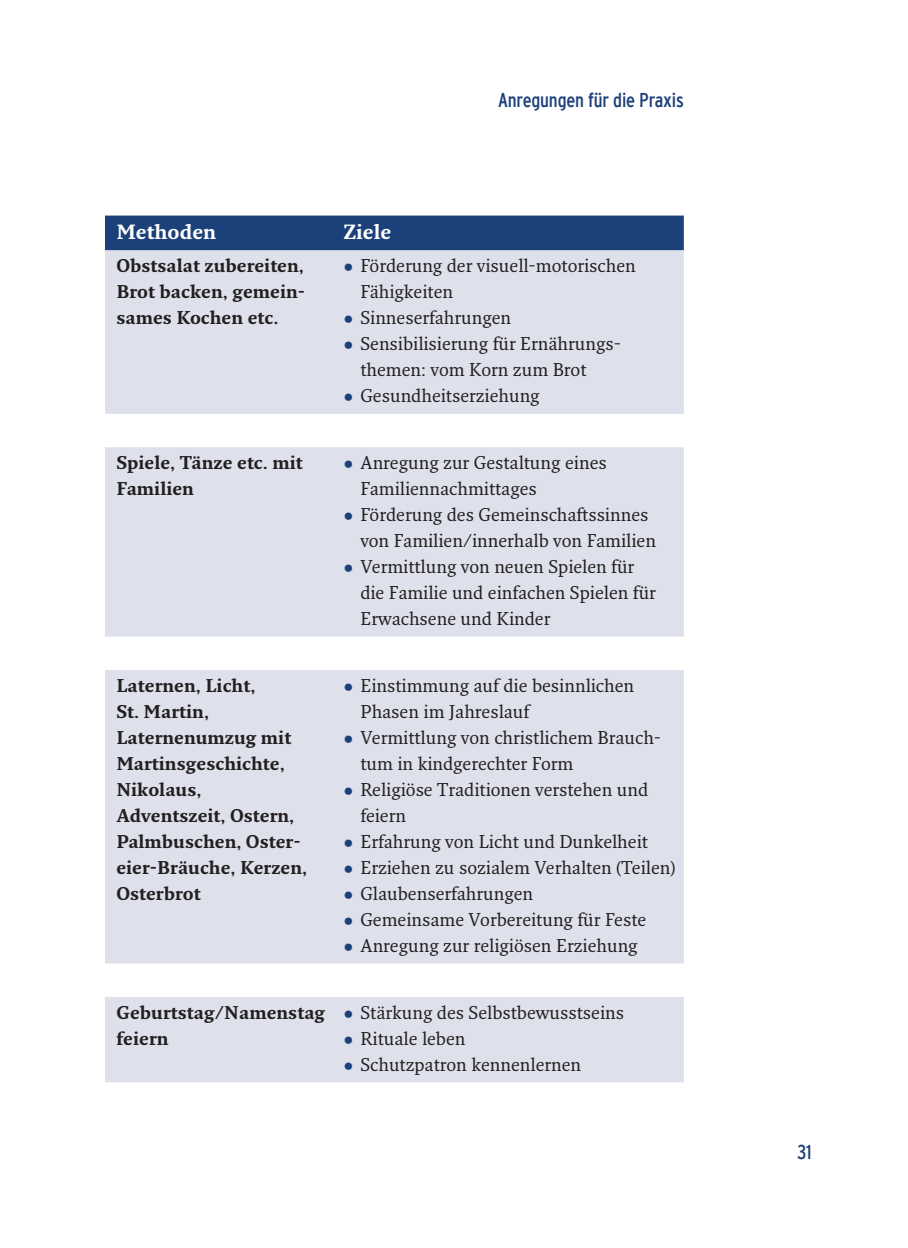
<style>
.page{position:relative;width:908px;height:1248px;background:#fff}
.page>*{position:absolute;margin:0;border:0;box-sizing:border-box;transform-origin:0 0}
.t1{font:condensed 20px "Interstate";letter-spacing:-.01em;color:#1c407a}
.t2{font:700 20px "Fresco Std";color:#fff}
.t3{font:18px/26px "Fresco Std";color:#231f20}
.t4{font:700 18px/26px "Fresco Std";color:#231f20}
.s1{color:#1c407a}
</style>
<div class="page">
<div style="left:105px;top:215px;width:578px;height:35px;background:#1c407a"></div>
<svg style="left:105px;top:250px;width:578px;height:832px;background:#e1e3ed"></svg>
<p class="t1" style="left:498px;top:89px;width:187px">Anregungen für die Praxis</p>
<p class="t2" style="left:116px;top:219px;width:101px">Methoden</p>
<p class="t2" style="left:343px;top:219px;width:50px">Ziele</p>
<p class="t4" style="left:116px;top:252px;width:189px;text-align:justify">Obstsalat zubereiten, Brot backen, gemein&shy;sames Kochen etc.</p>
<p class="t3" style="left:360px;top:252px;width:277px;text-indent:-17px"><span class="s1">•</span> Förderung der visuell-motorischen<br>Fähigkeiten</p>
<p class="t3" style="left:343px;top:304px;width:169px"><span class="s1">•</span> Sinneserfahrungen</p>
<p class="t3" style="left:360px;top:330px;width:260px;text-indent:-17px"><span class="s1">•</span> Sensibilisierung für Ernährungs&shy;themen: vom Korn zum Brot</p>
<p class="t3" style="left:343px;top:382px;width:198px"><span class="s1">•</span> Gesundheitserziehung</p>
<p class="t4" style="left:116px;top:449px;width:188px">Spiele, Tänze etc. mit<br>Familien</p>
<p class="t3" style="left:360px;top:449px;width:248px;text-indent:-17px"><span class="s1">•</span> Anregung zur Gestaltung eines<br>Familiennachmittages</p>
<p class="t3" style="left:360px;top:501px;width:297px;text-indent:-17px"><span class="s1">•</span> Förderung des Gemeinschaftssinnes von Familien/innerhalb von Familien</p>
<p class="t3" style="left:360px;top:553px;width:297px;text-indent:-17px"><span class="s1">•</span> Vermittlung von neuen Spielen für die Familie und einfachen Spielen für<br>Erwachsene und Kinder</p>
<p class="t4" style="left:116px;top:672px;width:192px">Laternen, Licht,<br>St. Martin,<br>Laternenumzug mit<br>Martinsgeschichte,<br>Nikolaus,<br>Adventszeit, Ostern,<br>Palmbuschen, Oster&shy;eier-Bräuche, Kerzen,<br>Osterbrot</p>
<p class="t3" style="left:360px;top:672px;width:275px;text-indent:-17px"><span class="s1">•</span> Einstimmung auf die besinnlichen<br>Phasen im Jahreslauf</p>
<p class="t3" style="left:360px;top:724px;width:302px;text-indent:-17px"><span class="s1">•</span> Vermittlung von christlichem Brauch&shy;tum in kindgerechter Form</p>
<p class="t3" style="left:360px;top:776px;width:289px;text-indent:-17px"><span class="s1">•</span> Religiöse Traditionen verstehen und feiern</p>
<p class="t3" style="left:343px;top:828px;width:306px"><span class="s1">•</span> Erfahrung von Licht und Dunkelheit</p>
<p class="t3" style="left:343px;top:854px;width:333px"><span class="s1">•</span> Erziehen zu sozialem Verhalten (Teilen)</p>
<p class="t3" style="left:343px;top:880px;width:191px"><span class="s1">•</span> Glaubenserfahrungen</p>
<p class="t3" style="left:343px;top:906px;width:304px"><span class="s1">•</span> Gemeinsame Vorbereitung für Feste</p>
<p class="t3" style="left:343px;top:932px;width:296px"><span class="s1">•</span> Anregung zur religiösen Erziehung</p>
<p class="t4" style="left:116px;top:998px;width:210px">Geburtstag/Namenstag feiern</p>
<p class="t3" style="left:343px;top:998px;width:282px"><span class="s1">•</span> Stärkung des Selbstbewusstseins</p>
<p class="t3" style="left:343px;top:1024px;width:124px"><span class="s1">•</span> Rituale leben</p>
<p class="t3" style="left:343px;top:1050px;width:239px"><span class="s1">•</span> Schutzpatron kennenlernen</p>
<p class="t1" style="left:796px;top:1140px;width:16px">31</p>
</div>
